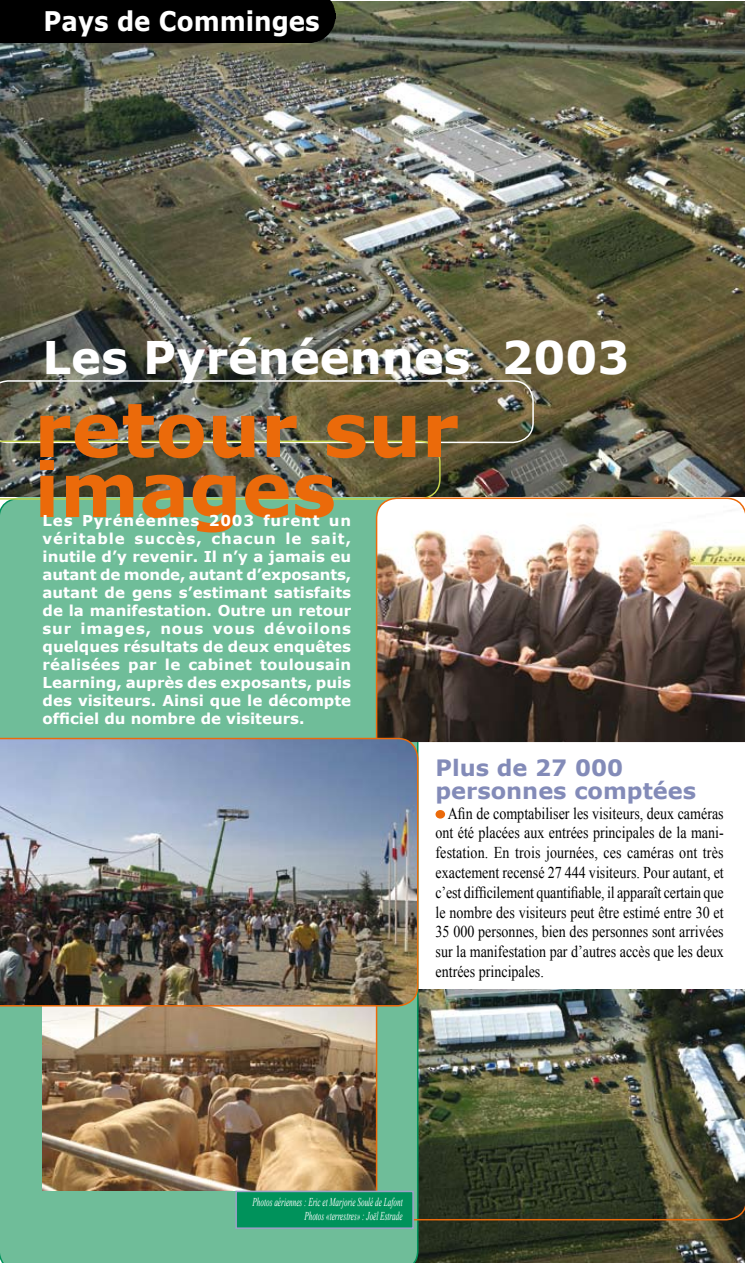
<style>
.page{position:relative;width:745px;height:1263px;background:#fff}
.page>*{position:absolute;margin:0;border:0;box-sizing:border-box;transform-origin:0 0}
.t1{font:700 75px/60px "Verdana";color:#eb6a0a}
.t2{font:700 45px "Verdana";color:#fff}
.t3{font:700 27px "Verdana";color:#fff;scale:.91 1}
.t4{font:700 22.5px/22.5px "Verdana";color:#838bb8}
.t5{font:16.5px/19.8px "Times New Roman";color:#000;text-align:justify;scale:.85 1}
.t6{font:700 15px/18px "Verdana";color:#fff;text-align:justify}
.t7{font:italic 12px/14.4px "Times New Roman";color:#fff;text-align:right;scale:.6 1}
</style>
<div class="page">
<img style="left:418px;top:1220px;width:326px;height:43px">
<img style="left:0;top:1px;width:744px;height:495px">
<div style="left:0;top:0;width:170px;height:43px;background:#000"></div>
<div style="left:170px;top:0;width:165px;height:43px;background:#000"></div>
<div style="left:0;top:500px;width:418px;height:763px;background:#6fbd99"></div>
<img style="left:43px;top:1006px;width:332px;height:185px">
<img style="left:0;top:380px;width:533px;height:120px">
<img style="left:375px;top:497px;width:369px;height:723px">
<img style="left:0;top:738px;width:418px;height:268px">
<div style="left:235px;top:1191px;width:178px;height:38px;background:#00925b;border:2px solid #9ca1c7"></div>
<h3 class="t3" style="left:44px;top:4px;width:305px">Pays de Comminges</h3>
<h2 class="t2" style="left:43px;top:329px;width:588px">Les Pyrénéennes 2003</h2>
<h1 class="t1" style="left:34px;top:397px;width:426px">retour sur images</h1>
<p class="t6" style="left:43px;top:511px;width:310px">Les Pyrénéennes 2003 furent un véritable succès, chacun le sait, inutile d’y revenir. Il n’y a jamais eu autant de monde, autant d’exposants, autant de gens s’estimant satisfaits de la manifestation. Outre un retour sur images, nous vous dévoilons quelques résultats de deux enquêtes réalisées par le cabinet toulousain Learning, auprès des exposants, puis des visiteurs. Ainsi que le décompte officiel du nombre de visiteurs.</p>
<h3 class="t4" style="left:435px;top:756px;width:262px">Plus de 27 000 personnes comptées</h3>
<p class="t5" style="left:435px;top:803px;width:340px;text-indent:12px">Afin de comptabiliser les visiteurs, deux caméras ont été placées aux entrées principales de la mani&shy;festation. En trois journées, ces caméras ont très exactement recensé 27 444 visiteurs. Pour autant, et c’est difficilement quantifiable, il apparaît certain que le nombre des visiteurs peut être estimé entre 30 et 35 000 personnes, bien des personnes sont arrivées sur la manifestation par d’autres accès que les deux entrées principales.</p>
<p class="t7" style="left:252px;top:1194px;width:251px">Photos aériennes : Eric et Marjorie Soulé de Lafont<br>Photos «terrestres» : Joël Estrade</p>
</div>
